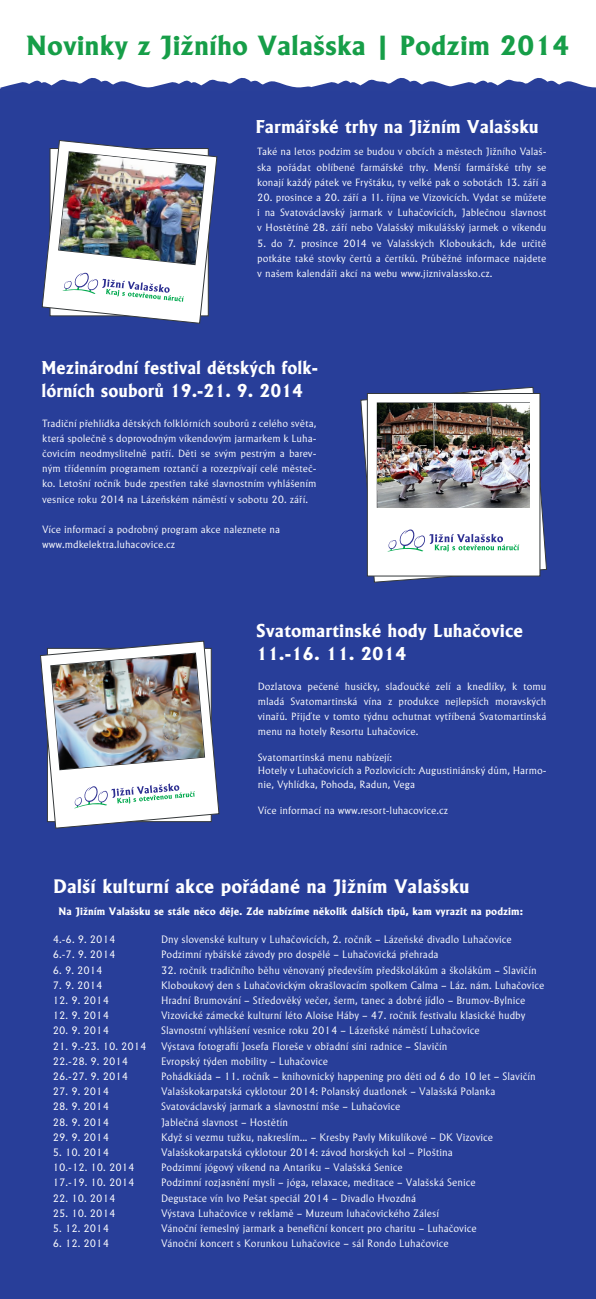
<style>
.page{position:relative;width:596px;height:1299px;background:#fff}
.page>*{position:absolute;margin:0;border:0;box-sizing:border-box;transform-origin:0 0}
.t1{font:700 29px "Albius TOT";color:#169e48}
.t2{font:700 20.4px "Albius TOT";color:#fff}
.t3{font:700 19.4px/22.8px "Albius TOT";color:#fff}
.t4{font:700 19.4px/22.8px "Albius TOT";color:#fff;scale:.94 1}
.t5{font:300 11.2px "Albius TOT";color:#fff}
.t6{font:700 11.2px "Albius TOT";color:#fff}
.t7{font:300 11px/15.2px "Albius TOT";color:#fff;text-align:justify}
</style>
<div class="page">
<div style="left:0;top:89px;width:595px;height:1209px;background:#283e99"></div>
<svg style="left:360px;top:386px;width:187px;height:197px"></svg>
<div style="left:366px;top:393px;width:174px;height:183px;background:#fff;border:1px solid #35393b"></div>
<svg style="left:41px;top:140px;width:177px;height:184px"></svg>
<svg style="left:40px;top:640px;width:180px;height:189px"></svg>
<svg style="left:58px;top:151px;width:148px;height:114px"></svg>
<svg style="left:62px;top:271px;width:122px;height:31px;background:#e2ebed"></svg>
<svg style="left:387px;top:529px;width:132px;height:23px"></svg>
<svg style="left:74px;top:783px;width:120px;height:25px;background:#dbe6e9"></svg>
<svg style="left:50px;top:652px;width:155px;height:118px"></svg>
<svg style="left:0;top:78px;width:595px;height:11px"></svg>
<img style="left:59px;top:152px;width:146px;height:112px">
<img style="left:377px;top:403px;width:152px;height:104px">
<img style="left:51px;top:653px;width:153px;height:116px">
<h1 class="t1" style="left:26px;top:28px;width:544px">Novinky z Jižního Valašska | Podzim 2014</h1>
<h3 class="t3" style="left:255px;top:115px;width:285px">Farmářské trhy na Jižním Valašsku</h3>
<p class="t7" style="left:257px;top:144px;width:291px">Také na letos podzim se budou v obcích a městech Jižního Valaš&shy;ska pořádat oblíbené farmářské trhy. Menší farmářské trhy se konají každý pátek ve Fryštáku, ty velké pak o sobotách 13. září a</p>
<p class="t7" style="left:257px;top:190px;width:291px">20. prosince a 20. září a 11. října ve Vizovicích. Vydat se můžete i na Svatováclavský jarmark v Luhačovicích, Jablečnou slavnost v Hostětíně 28. září nebo Valašský mikulášský jarmek o víkendu</p>
<p class="t7" style="left:257px;top:236px;width:291px">5. do 7. prosince 2014 ve Valašských Kloboukách, kde určitě potkáte také stovky čertů a čertíků. Průběžné informace najdete v našem kalendáři akcí na webu www.jiznivalassko.cz.</p>
<h3 class="t4" style="left:41px;top:356px;width:295px">Mezinárodní festival dětských folk&shy;lórních souborů 19.-21. 9. 2014</h3>
<p class="t7" style="left:42px;top:415px;width:276px">Tradiční přehlídka dětských folklórních souborů z celého světa, která společně s doprovodným víkendovým jarmarkem k Luha&shy;čovicím neodmyslitelně patří. Děti se svým pestrým a barev&shy;ným třídenním programem roztančí a rozezpívají celé městeč&shy;ko. Letošní ročník bude zpestřen také slavnostním vyhlášením vesnice roku 2014 na Lázeňském náměstí v sobotu 20. září.</p>
<p class="t7" style="left:42px;top:522px;width:239px">Více informací a podrobný program akce naleznete na www.mdkelektra.luhacovice.cz</p>
<h3 class="t3" style="left:256px;top:619px;width:268px">Svatomartinské hody Luhačovice<br>11.-16. 11. 2014</h3>
<p class="t7" style="left:257px;top:678px;width:290px">Dozlatova pečené husičky, slaďoučké zelí a knedlíky, k tomu mladá Svatomartinská vína z produkce nejlepších moravských vinařů. Přijďte v tomto týdnu ochutnat vytříbená Svatomartinská menu na hotely Resortu Luhačovice.</p>
<p class="t7" style="left:257px;top:751px;width:290px;line-height:13.2px;text-align:left">Svatomartinská menu nabízejí:<br>Hotely v Luhačovicích a Pozlovicích: Augustiniánský dům, Harmo&shy;nie, Vyhlídka, Pohoda, Radun, Vega</p>
<p class="t7" style="left:257px;top:803px;width:192px">Více informací na www.resort-luhacovice.cz</p>
<h2 class="t2" style="left:53px;top:874px;width:417px">Další kulturní akce pořádané na Jižním Valašsku</h2>
<p class="t6" style="left:58px;top:904px;width:466px">Na Jižním Valašsku se stále něco děje. Zde nabízíme několik dalších tipů, kam vyrazit na podzim:</p>
<p class="t5" style="left:53px;top:933px;width:64px">4.-6. 9. 2014</p>
<p class="t5" style="left:161px;top:933px;width:352px">Dny slovenské kultury v Luhačovicích, 2. ročník – Lázeňské divadlo Luhačovice</p>
<p class="t5" style="left:53px;top:948px;width:64px">6.-7. 9. 2014</p>
<p class="t5" style="left:161px;top:948px;width:279px">Podzimní rybářské závody pro dospělé – Luhačovická přehrada</p>
<p class="t5" style="left:53px;top:963px;width:51px">6. 9. 2014</p>
<p class="t5" style="left:161px;top:963px;width:377px">32. ročník tradičního běhu věnovaný především předškolákům a školákům – Slavičín</p>
<p class="t5" style="left:53px;top:978px;width:51px">7. 9. 2014</p>
<p class="t5" style="left:161px;top:978px;width:384px">Kloboukový den s Luhačovickým okrašlovacím spolkem Calma – Láz. nám. Luhačovice</p>
<p class="t5" style="left:53px;top:994px;width:58px">12. 9. 2014</p>
<p class="t5" style="left:161px;top:994px;width:365px">Hradní Brumování – Středověký večer, šerm, tanec a dobré jídlo – Brumov-Bylnice</p>
<p class="t5" style="left:53px;top:1009px;width:58px">12. 9. 2014</p>
<p class="t5" style="left:161px;top:1009px;width:366px">Vizovické zámecké kulturní léto Aloise Háby – 47. ročník festivalu klasické hudby</p>
<p class="t5" style="left:53px;top:1024px;width:58px">20. 9. 2014</p>
<p class="t5" style="left:161px;top:1024px;width:320px">Slavnostní vyhlášení vesnice roku 2014 – Lázeňské náměstí Luhačovice</p>
<p class="t5" style="left:53px;top:1039px;width:95px">21. 9.-23. 10. 2014</p>
<p class="t5" style="left:161px;top:1039px;width:288px">Výstava fotografií Josefa Floreše v obřadní síni radnice – Slavičín</p>
<p class="t5" style="left:53px;top:1054px;width:77px">22.-28. 9. 2014</p>
<p class="t5" style="left:161px;top:1054px;width:169px">Evropský týden mobility – Luhačovice</p>
<p class="t5" style="left:53px;top:1070px;width:77px">26.-27. 9. 2014</p>
<p class="t5" style="left:161px;top:1070px;width:376px">Pohádkiáda – 11. ročník – knihovnický happening pro děti od 6 do 10 let – Slavičín</p>
<p class="t5" style="left:53px;top:1085px;width:58px">27. 9. 2014</p>
<p class="t5" style="left:161px;top:1085px;width:336px">Valašskokarpatská cyklotour 2014: Polanský duatlonek – Valašská Polanka</p>
<p class="t5" style="left:53px;top:1100px;width:58px">28. 9. 2014</p>
<p class="t5" style="left:161px;top:1100px;width:241px">Svatováclavský jarmark a slavnostní mše – Luhačovice</p>
<p class="t5" style="left:53px;top:1115px;width:58px">28. 9. 2014</p>
<p class="t5" style="left:161px;top:1115px;width:128px">Jablečná slavnost – Hostětín</p>
<p class="t5" style="left:53px;top:1130px;width:58px">29. 9. 2014</p>
<p class="t5" style="left:161px;top:1130px;width:333px">Když si vezmu tužku, nakreslím... – Kresby Pavly Mikulíkové – DK Vizovice</p>
<p class="t5" style="left:53px;top:1146px;width:58px">5. 10. 2014</p>
<p class="t5" style="left:161px;top:1146px;width:293px">Valašskokarpatská cyklotour 2014: závod horských kol – Ploština</p>
<p class="t5" style="left:53px;top:1161px;width:83px">10.-12. 10. 2014</p>
<p class="t5" style="left:161px;top:1161px;width:243px">Podzimní jógový víkend na Antariku – Valašská Senice</p>
<p class="t5" style="left:53px;top:1176px;width:83px">17.-19. 10. 2014</p>
<p class="t5" style="left:161px;top:1176px;width:316px">Podzimní rozjasnění mysli – jóga, relaxace, meditace – Valašská Senice</p>
<p class="t5" style="left:53px;top:1191px;width:64px">22. 10. 2014</p>
<p class="t5" style="left:161px;top:1191px;width:256px">Degustace vín Ivo Pešat speciál 2014 – Divadlo Hvozdná</p>
<p class="t5" style="left:53px;top:1206px;width:64px">25. 10. 2014</p>
<p class="t5" style="left:161px;top:1206px;width:279px">Výstava Luhačovice v reklamě – Muzeum luhačovického Zálesí</p>
<p class="t5" style="left:53px;top:1222px;width:58px">5. 12. 2014</p>
<p class="t5" style="left:161px;top:1222px;width:317px">Vánoční řemeslný jarmark a benefiční koncert pro charitu – Luhačovice</p>
<p class="t5" style="left:53px;top:1237px;width:58px">6. 12. 2014</p>
<p class="t5" style="left:161px;top:1237px;width:289px">Vánoční koncert s Korunkou Luhačovice – sál Rondo Luhačovice</p>
</div>
